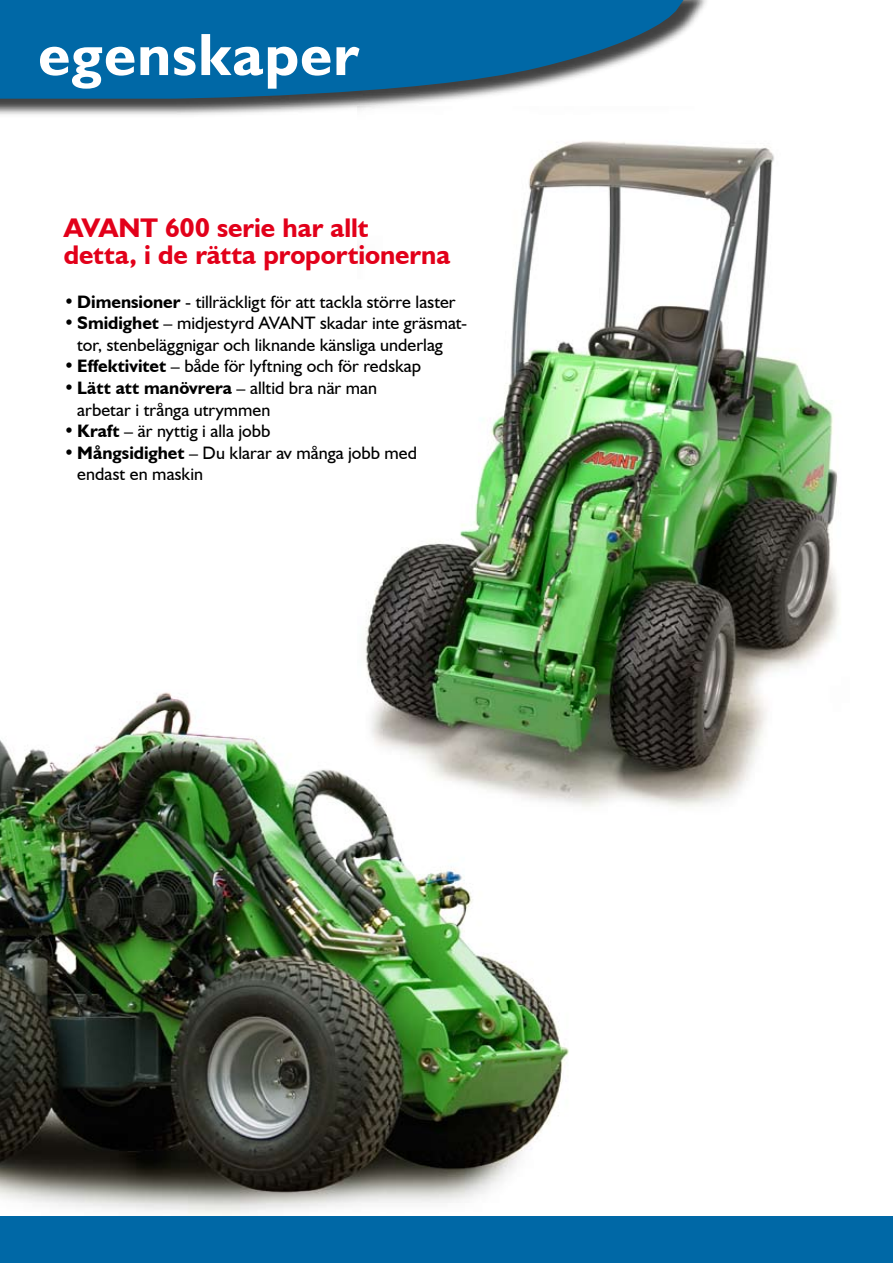
<style>
.page{position:relative;width:893px;height:1263px;background:#fff}
.page>*{position:absolute;margin:0;border:0;box-sizing:border-box;transform-origin:0 0}
.t1{font:700 60px "Humanist 521 BT";letter-spacing:.02em;color:#fff}
.t2{font:700 27px/27px "Humanist 521 BT";color:#e2001a}
.t3{font:18px/21.6px "Humanist 521 BT";letter-spacing:.005em;color:#000}
.s1{font-weight:700}
</style>
<div class="page">
<img style="left:365px;top:146px;width:475px;height:661px">
<img style="left:0;top:686px;width:614px;height:529px">
<div style="left:0;top:1216px;width:893px;height:47px;background:#0068a6"></div>
<div style="left:0;top:0;width:710px;height:371px;background:#000;opacity:.75"></div>
<svg style="left:0;top:0;width:692px;height:355px"></svg>
<h1 class="t1" style="left:38px;top:17px;width:322px">egenskaper</h1>
<h2 class="t2" style="left:64px;top:214px;width:388px">AVANT 600 serie har allt<br>detta, i de rätta proportionerna</h2>
<p class="t3" style="left:64px;top:290px;width:393px">• <span class="s1">Dimensioner</span> - tillräckligt för att tackla större laster</p>
<p class="t3" style="left:64px;top:312px;width:405px;text-align:center">• <span class="s1">Smidighet</span> – midjestyrd AVANT skadar inte gräsmat&shy;tor, stenbeläggnigar och liknande känsliga underlag</p>
<p class="t3" style="left:64px;top:355px;width:359px">• <span class="s1">Effektivitet</span> – både för lyftning och för redskap</p>
<p class="t3" style="left:77px;top:377px;width:301px;text-indent:-14px">• <span class="s1">Lätt att manövrera</span> – alltid bra när man arbetar i trånga utrymmen</p>
<p class="t3" style="left:64px;top:420px;width:208px">• <span class="s1">Kraft</span> – är nyttig i alla jobb</p>
<p class="t3" style="left:77px;top:441px;width:341px;text-indent:-13px">• <span class="s1">Mångsidighet</span> – Du klarar av många jobb med endast en maskin</p>
</div>
